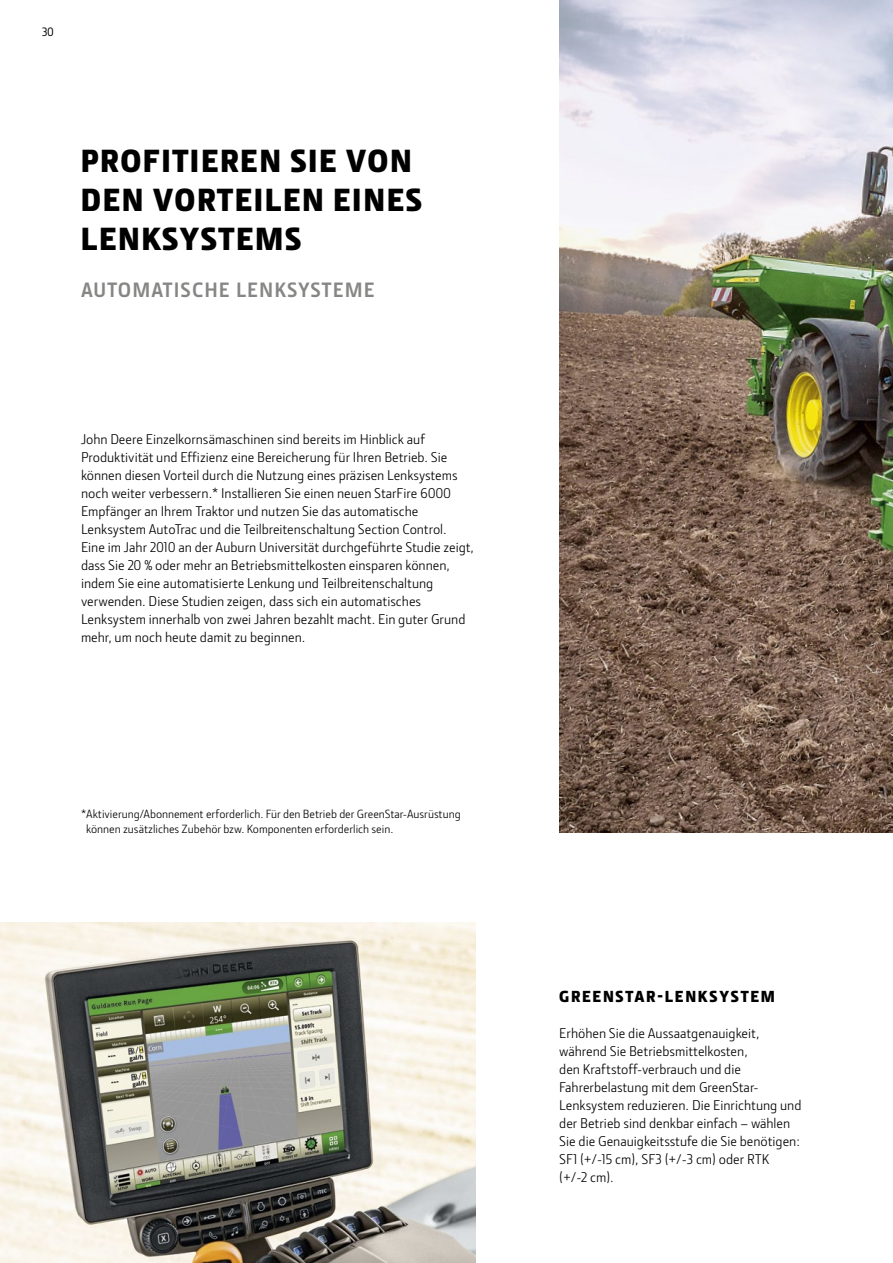
<style>
.page{position:relative;width:893px;height:1263px;background:#fff}
.page>*{position:absolute;margin:0;border:0;box-sizing:border-box;transform-origin:0 0}
.t1{font:900 33px/39px "Section";letter-spacing:.05em;color:#000}
.t2{font:700 21px "JD Sans Pro";letter-spacing:.05em;color:#868685}
.t3{font:900 16.5px "Section";letter-spacing:.105em;color:#000}
.t4{font:14.25px/18px "JD Sans Pro";color:#000}
.t5{font:12px/15px "JD Sans Pro";color:#000}
.t6{font:500 12px "JD Sans Pro";color:#000}
</style>
<div class="page">
<img style="left:559px;top:0;width:334px;height:833px">
<img style="left:0;top:922px;width:475px;height:341px">
<p class="t6" style="left:42px;top:23px;width:13px">30</p>
<h1 class="t1" style="left:81px;top:140px;width:343px">PROFITIEREN SIE VON<br>DEN VORTEILEN EINES<br>LENKSYSTEMS</h1>
<h2 class="t2" style="left:81px;top:276px;width:295px">AUTOMATISCHE LENKSYSTEME</h2>
<p class="t4" style="left:81px;top:430px;width:395px">John Deere Einzelkornsämaschinen sind bereits im Hinblick auf Produktivität und Effizienz eine Bereicherung für Ihren Betrieb. Sie können diesen Vorteil durch die Nutzung eines präzisen Lenksystems noch weiter verbessern.* Installieren Sie einen neuen StarFire 6000<br>Empfänger an Ihrem Traktor und nutzen Sie das automatische Lenksystem AutoTrac und die Teilbreitenschaltung Section Control.<br>Eine im Jahr 2010 an der Auburn Universität durchgeführte Studie zeigt, dass Sie 20 % oder mehr an Betriebsmittelkosten einsparen können, indem Sie eine automatisierte Lenkung und Teilbreitenschaltung verwenden. Diese Studien zeigen, dass sich ein automatisches Lenksystem innerhalb von zwei Jahren bezahlt macht. Ein guter Grund mehr, um noch heute damit zu beginnen.</p>
<p class="t5" style="left:86px;top:806px;width:376px;text-indent:-5px">*Aktivierung/Abonnement erforderlich. Für den Betrieb der GreenStar-Ausrüstung können zusätzliches Zubehör bzw. Komponenten erforderlich sein.</p>
<p class="t3" style="left:559px;top:986px;width:217px">GREENSTAR-LENKSYSTEM</p>
<p class="t4" style="left:559px;top:1024px;width:244px">Erhöhen Sie die Aussaatgenauigkeit, während Sie Betriebsmittelkosten,<br>den Kraftstoff-verbrauch und die Fahrerbelastung mit dem GreenStar-Lenksystem reduzieren. Die Einrichtung und der Betrieb sind denkbar einfach – wählen Sie die Genauigkeitsstufe die Sie benötigen:<br>SF1 (+/-15 cm), SF3 (+/-3 cm) oder RTK<br>(+/-2 cm).</p>
</div>
